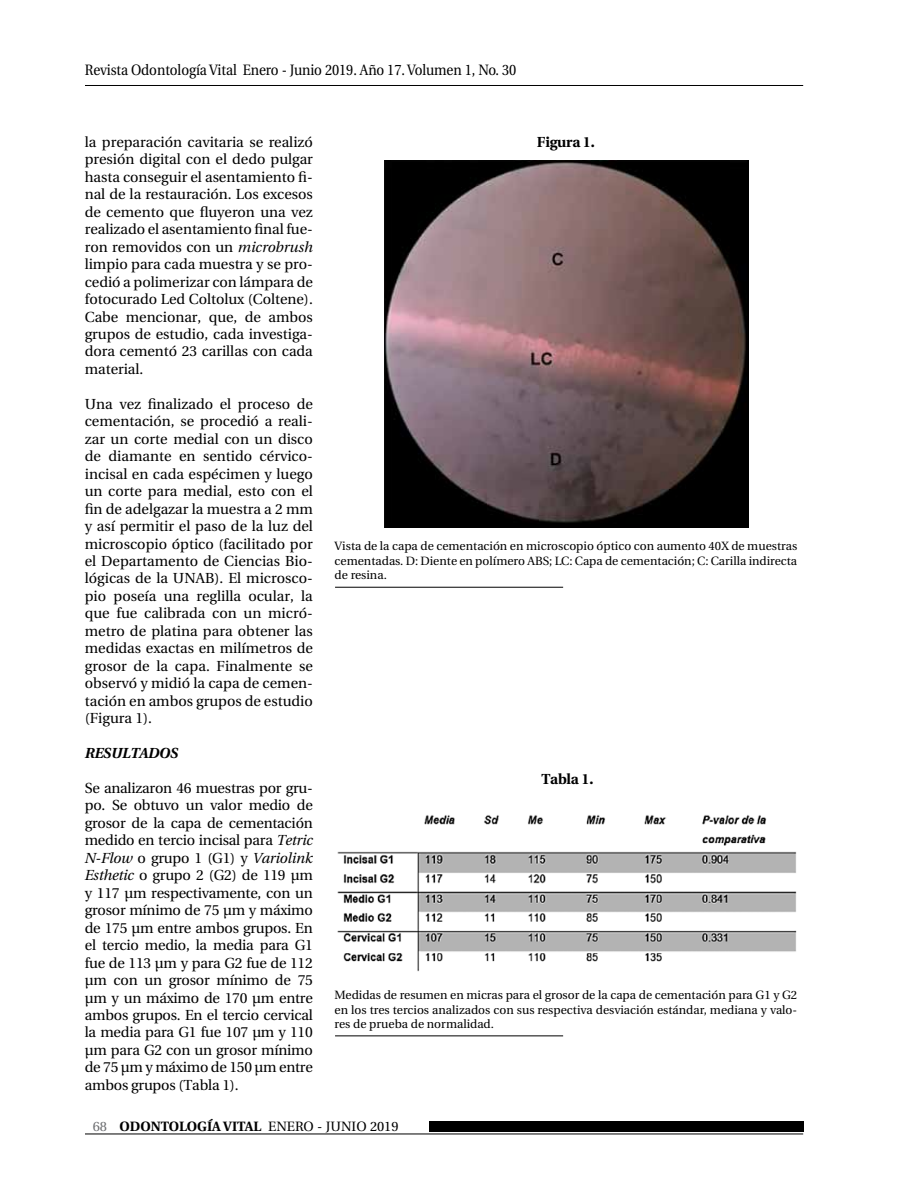
<style>
.page{position:relative;width:918px;height:1188px;background:#fff}
.page>*{position:absolute;margin:0;border:0;box-sizing:border-box;transform-origin:0 0}
.t1{font:15px "Utopia";letter-spacing:-.005em;color:#000;scale:.9 1}
.t2{font:14.55px/17.4px "Utopia";letter-spacing:-.005em;color:#000;text-align:justify}
.t3{font:700 14.55px "Utopia";letter-spacing:-.015em;color:#000}
.t4{font:italic 700 14.55px "Utopia";letter-spacing:-.015em;color:#000}
.t5{font:700 13.5px "Utopia";color:#000}
.t6{font:12px/14.4px "Utopia";color:#000;text-align:justify}
.s1{font-style:italic}
.s2{font-weight:400;color:#6d6e71}
.s3{font-weight:400}
</style>
<div class="page">
<div style="left:429px;top:1121px;width:374px;height:11px;background:#000"></div>
<hr style="left:85px;top:1134px;width:718px;height:1px;background:#000">
<hr style="left:85px;top:85px;width:718px;height:1px;background:#000">
<img style="left:384px;top:161px;width:365px;height:367px">
<img style="left:337px;top:815px;width:460px;height:157px">
<hr style="left:335px;top:587px;width:228px;height:1px;background:#000">
<hr style="left:335px;top:1035px;width:228px;height:1px;background:#000">
<p class="t1" style="left:85px;top:62px;width:481px">Revista Odontología Vital Enero - Junio 2019. Año 17. Volumen 1, No. 30</p>
<p class="t2" style="left:85px;top:134px;width:230px">la preparación cavitaria se realizó presión digital con el dedo pulgar hasta conseguir el asentamiento fi&shy;nal de la restauración. Los excesos de cemento que fluyeron una vez realizado el asentamiento final fue&shy;ron removidos con un <span class="s1">microbrush </span>limpio para cada muestra y se pro&shy;cedió a polimerizar con lámpara de fotocurado Led Coltolux (Coltene).<br>Cabe mencionar, que, de ambos grupos de estudio, cada investiga&shy;dora cementó 23 carillas con cada material.</p>
<p class="t2" style="left:85px;top:396px;width:230px">Una vez finalizado el proceso de cementación, se procedió a reali&shy;zar un corte medial con un disco de diamante en sentido cérvico&shy;incisal en cada espécimen y luego un corte para medial, esto con el fin de adelgazar la muestra a 2 mm y así permitir el paso de la luz del microscopio óptico (facilitado por el Departamento de Ciencias Bio&shy;lógicas de la UNAB). El microsco&shy;pio poseía una reglilla ocular, la que fue calibrada con un micró&shy;metro de platina para obtener las medidas exactas en milímetros de grosor de la capa. Finalmente se observó y midió la capa de cemen&shy;tación en ambos grupos de estudio (Figura 1).</p>
<p class="t4" style="left:85px;top:745px;width:95px">RESULTADOS</p>
<p class="t2" style="left:85px;top:780px;width:230px">Se analizaron 46 muestras por gru&shy;po. Se obtuvo un valor medio de grosor de la capa de cementación medido en tercio incisal para <span class="s1">Tetric N-Flow</span> o grupo 1 (G1) y <span class="s1">Variolink Esthetic</span> o grupo 2 (G2) de 119 μm y 117 μm respectivamente, con un grosor mínimo de 75 μm y máximo de 175 μm entre ambos grupos. En el tercio medio, la media para G1 fue de 113 μm y para G2 fue de 112 μm con un grosor mínimo de 75 μm y un máximo de 170 μm entre ambos grupos. En el tercio cervical la media para G1 fue 107 μm y 110 μm para G2 con un grosor mínimo de 75 μm y máximo de 150 μm entre ambos grupos (Tabla 1).</p>
<p class="t3" style="left:537px;top:134px;width:59px">Figura 1.</p>
<p class="t6" style="left:335px;top:539px;width:464px">Vista de la capa de cementación en microscopio óptico con aumento 40X de muestras cementadas. D: Diente en polímero ABS; LC: Capa de cementación; C: Carilla indirecta de resina.</p>
<p class="t3" style="left:541px;top:771px;width:53px">Tabla 1.</p>
<p class="t6" style="left:335px;top:988px;width:464px">Medidas de resumen en micras para el grosor de la capa de cementación para G1 y G2 en los tres tercios analizados con sus respectiva desviación estándar, mediana y valo&shy;res de prueba de normalidad.</p>
<p class="t5" style="left:93px;top:1118px;width:307px"><span class="s2">68</span> ODONTOLOGÍA VITAL <span class="s3">ENERO - JUNIO 2019</span></p>
</div>
